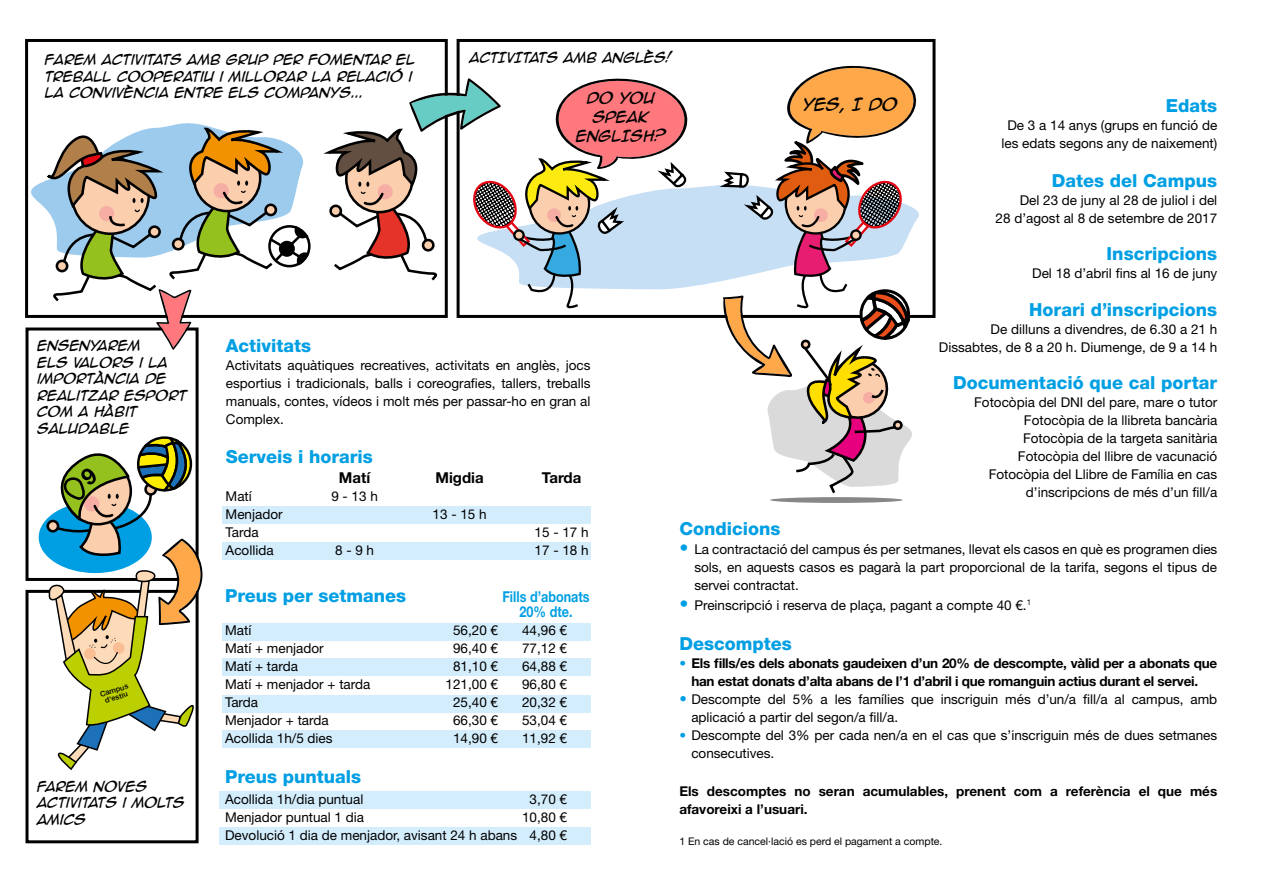
<style>
.page{position:relative;width:1263px;height:893px;background:#fff}
.page>*{position:absolute;margin:0;border:0;box-sizing:border-box;transform-origin:0 0}
.t1{font:800 18px "Helvetica Neue LT Std";color:#009fe3}
.t2{font:italic 16.2px "Anime Ace 2.0 BB";color:#000}
.t3{font:700 15px/15px "Helvetica Neue LT Std";color:#009fe3;text-align:center;scale:.84 1}
.t4{font:700 15px "Helvetica Neue LT Std";color:#000}
.t5{font:italic 14.85px/18.9px "Anime Ace 2.0 BB";color:#000;text-align:center}
.t6{font:13.5px/18px "Helvetica Neue LT Std";color:#000;text-align:right}
.t7{font:italic 13.5px/16.5px "Anime Ace 2.0 BB";color:#000}
.t8{font:700 13.5px/18px "Helvetica Neue LT Std";letter-spacing:-.02em;color:#000;text-align:center}
.t9{font:700 13.5px/18px "Helvetica Neue LT Std";color:#000}
.t10{font:10.5px "Helvetica Neue LT Std";color:#000}
.t11{font:500 7.5px/7.5px "Helvetica Neue LT Std";color:#000;text-align:center}
.s1{font-weight:700;font-size:18px;color:#009fe3}
.s2{color:#009fe3}
.s3{font-size:15px;color:#009fe3}
</style>
<div class="page">
<div style="left:457px;top:39px;width:478px;height:279px;border:3px solid #000"></div>
<div style="left:26px;top:327px;width:173px;height:254px;border:3px solid #000"></div>
<div style="left:26px;top:590px;width:173px;height:253px;border:3px solid #000"></div>
<div style="left:222px;top:506px;width:368px;height:17px;background:#d4edfc"></div>
<div style="left:222px;top:624px;width:368px;height:17px;background:#d4edfc"></div>
<div style="left:222px;top:659px;width:368px;height:17px;background:#d4edfc"></div>
<div style="left:222px;top:695px;width:368px;height:17px;background:#d4edfc"></div>
<div style="left:222px;top:731px;width:368px;height:17px;background:#d4edfc"></div>
<div style="left:219px;top:791px;width:371px;height:17px;background:#d4edfc"></div>
<div style="left:219px;top:827px;width:371px;height:17px;background:#d4edfc"></div>
<div style="left:222px;top:542px;width:368px;height:17px;background:#d4edfc"></div>
<div style="left:693px;top:185px;width:22px;height:101px;background:#c6dff5"></div>
<div style="left:770px;top:497px;width:133px;height:6px;background:#878787;border-radius:50%"></div>
<div style="left:268px;top:225px;width:43px;height:42px;border:3px solid #000;border-radius:50%"></div>
<svg style="left:35px;top:433px;width:168px;height:341px"></svg>
<svg style="left:25px;top:121px;width:285px;height:229px"></svg>
<svg style="left:715px;top:65px;width:207px;height:429px"></svg>
<svg style="left:326px;top:72px;width:367px;height:245px"></svg>
<p class="t7" style="left:45px;top:51px;width:372px">FAREM ACTIVITATS AMB GRUP PER FOMENTAR EL<br>TREBALL COOPERATIU I MILLORAR LA RELACIÓ I<br>LA CONVIVÈNCIA ENTRE ELS COMPANYS...</p>
<p class="t7" style="left:470px;top:49px;width:203px">ACTIVITATS AMB ANGLÈS!</p>
<p class="t5" style="left:576px;top:88px;width:91px">DO YOU<br>SPEAK<br>ENGLISH?</p>
<p class="t2" style="left:803px;top:95px;width:97px">YES, I DO</p>
<h1 class="t1" style="left:1166px;top:95px;width:53px">Edats</h1>
<p class="t6" style="left:1001px;top:116px;width:217px;text-align:center">De 3 a 14 anys (grups en funció de les edats segons any de naixement)</p>
<h1 class="t1" style="left:1052px;top:170px;width:167px">Dates del Campus</h1>
<p class="t6" style="left:996px;top:191px;width:223px">Del 23 de juny al 28 de juliol i del<br>28 d’agost al 8 de setembre de 2017</p>
<h1 class="t1" style="left:1106px;top:243px;width:112px">Inscripcions</h1>
<p class="t6" style="left:1032px;top:264px;width:187px">Del 18 d’abril fins al 16 de juny</p>
<h1 class="t1" style="left:1029px;top:299px;width:190px">Horari d’inscripcions</h1>
<p class="t6" style="left:939px;top:320px;width:280px">De dilluns a divendres, de 6.30 a 21 h<br>Dissabtes, de 8 a 20 h. Diumenge, de 9 a 14 h</p>
<h1 class="t1" style="left:953px;top:372px;width:266px">Documentació que cal portar</h1>
<p class="t6" style="left:974px;top:393px;width:245px">Fotocòpia del DNI del pare, mare o tutor Fotocòpia de la llibreta bancària Fotocòpia de la targeta sanitària Fotocòpia del llibre de vacunació Fotocòpia del Llibre de Família en cas d’inscripcions de més d’un fill/a</p>
<h1 class="t1" style="left:226px;top:335px;width:87px">Activitats</h1>
<p class="t6" style="left:226px;top:356px;width:366px;text-align:justify">Activitats aquàtiques recreatives, activitats en anglès, jocs esportius i tradicionals, balls i coreografies, tallers, treballs manuals, contes, vídeos i molt més per passar-ho en gran al Complex.</p>
<h1 class="t1" style="left:226px;top:446px;width:149px">Serveis i horaris</h1>
<p class="t4" style="left:339px;top:468px;width:33px">Matí</p>
<p class="t4" style="left:435px;top:468px;width:50px">Migdia</p>
<p class="t4" style="left:542px;top:468px;width:41px">Tarda</p>
<p class="t6" style="left:226px;top:487px;width:28px">Matí</p>
<p class="t6" style="left:331px;top:487px;width:48px">9 - 13 h</p>
<p class="t6" style="left:226px;top:505px;width:59px">Menjador</p>
<p class="t6" style="left:433px;top:505px;width:56px">13 - 15 h</p>
<p class="t6" style="left:226px;top:523px;width:35px">Tarda</p>
<p class="t6" style="left:535px;top:523px;width:56px">15 - 17 h</p>
<p class="t6" style="left:226px;top:541px;width:49px">Acollida</p>
<p class="t6" style="left:335px;top:541px;width:41px">8 - 9 h</p>
<p class="t6" style="left:535px;top:541px;width:56px">17 - 18 h</p>
<h1 class="t1" style="left:225px;top:584px;width:183px">Preus per setmanes</h1>
<p class="t3" style="left:502px;top:588px;width:105px">Fills d’abonats<br>20% dte.</p>
<p class="t6" style="left:225px;top:621px;width:28px">Matí</p>
<p class="t6" style="left:453px;top:621px;width:47px">56,20 €</p>
<p class="t6" style="left:522px;top:621px;width:47px">44,96 €</p>
<p class="t6" style="left:225px;top:639px;width:100px">Matí + menjador</p>
<p class="t6" style="left:453px;top:639px;width:47px">96,40 €</p>
<p class="t6" style="left:522px;top:639px;width:47px">77,12 €</p>
<p class="t6" style="left:225px;top:657px;width:74px">Matí + tarda</p>
<p class="t6" style="left:453px;top:657px;width:47px">81,10 €</p>
<p class="t6" style="left:522px;top:657px;width:47px">64,88 €</p>
<p class="t6" style="left:225px;top:675px;width:147px">Matí + menjador + tarda</p>
<p class="t6" style="left:446px;top:675px;width:54px">121,00 €</p>
<p class="t6" style="left:522px;top:675px;width:47px">96,80 €</p>
<p class="t6" style="left:225px;top:693px;width:35px">Tarda</p>
<p class="t6" style="left:453px;top:693px;width:47px">25,40 €</p>
<p class="t6" style="left:522px;top:693px;width:47px">20,32 €</p>
<p class="t6" style="left:225px;top:711px;width:105px">Menjador + tarda</p>
<p class="t6" style="left:453px;top:711px;width:47px">66,30 €</p>
<p class="t6" style="left:522px;top:711px;width:47px">53,04 €</p>
<p class="t6" style="left:225px;top:729px;width:109px">Acollida 1h/5 dies</p>
<p class="t6" style="left:453px;top:729px;width:47px">14,90 €</p>
<p class="t6" style="left:522px;top:729px;width:47px">11,92 €</p>
<h1 class="t1" style="left:225px;top:766px;width:138px">Preus puntuals</h1>
<p class="t6" style="left:225px;top:790px;width:140px">Acollida 1h/dia puntual</p>
<p class="t6" style="left:530px;top:790px;width:39px">3,70 €</p>
<p class="t6" style="left:225px;top:808px;width:141px">Menjador puntual 1 dia</p>
<p class="t7" style="left:37px;top:337px;width:151px">ENSENYAREM<br>ELS VALORS I LA<br>IMPORTÀNCIA DE<br>REALITZAR ESPORT<br>COM A HÀBIT<br>SALUDABLE</p>
<h1 class="t1" style="left:679px;top:518px;width:103px">Condicions</h1>
<p class="t6" style="left:694px;top:540px;width:524px;text-align:justify;text-indent:-15px"><span class="s1">•</span> La contractació del campus és per setmanes, llevat els casos en què es programen dies sols, en aquests casos es pagarà la part proporcional de la tarifa, segons el tipus de servei contractat.</p>
<p class="t6" style="left:679px;top:596px;width:353px"><span class="s1">•</span> Preinscripció i reserva de plaça, pagant a compte 40 €.<sup>1</sup></p>
<h1 class="t1" style="left:679px;top:633px;width:114px">Descomptes</h1>
<p class="t8" style="left:679px;top:654px;width:539px"><span class="s2">•</span> Els fills/es dels abonats gaudeixen d’un 20% de descompte, vàlid per a abonats que han estat donats d’alta abans de l’1 d’abril i que romanguin actius durant el servei.</p>
<p class="t6" style="left:691px;top:690px;width:527px;text-align:left;text-indent:-12px"><span class="s3">•</span> Descompte del 5% a les famílies que inscriguin més d’un/a fill/a al campus, amb aplicació a partir del segon/a fill/a.</p>
<p class="t6" style="left:691px;top:726px;width:527px;text-align:left;text-indent:-12px"><span class="s2">•</span> Descompte del 3% per cada nen/a en el cas que s’inscriguin més de dues setmanes consecutives.</p>
<p class="t9" style="left:679px;top:782px;width:539px">Els descomptes no seran acumulables, prenent com a referència el que més afavoreixi a l’usuari.</p>
<p class="t10" style="left:679px;top:835px;width:265px">1 En cas de cancel·lació es perd el pagament a compte.</p>
<p class="t11" style="left:99px;top:690px;width:30px;rotate:-17deg">Campus d’estiu</p>
<p class="t7" style="left:37px;top:778px;width:149px">FAREM NOVES<br>ACTIVITATS I MOLTS<br>AMICS</p>
<p class="t6" style="left:225px;top:808px;width:343px">10,80 €<br>Devolució 1 dia de menjador, avisant 24 h abans 4,80 €</p>
</div>
